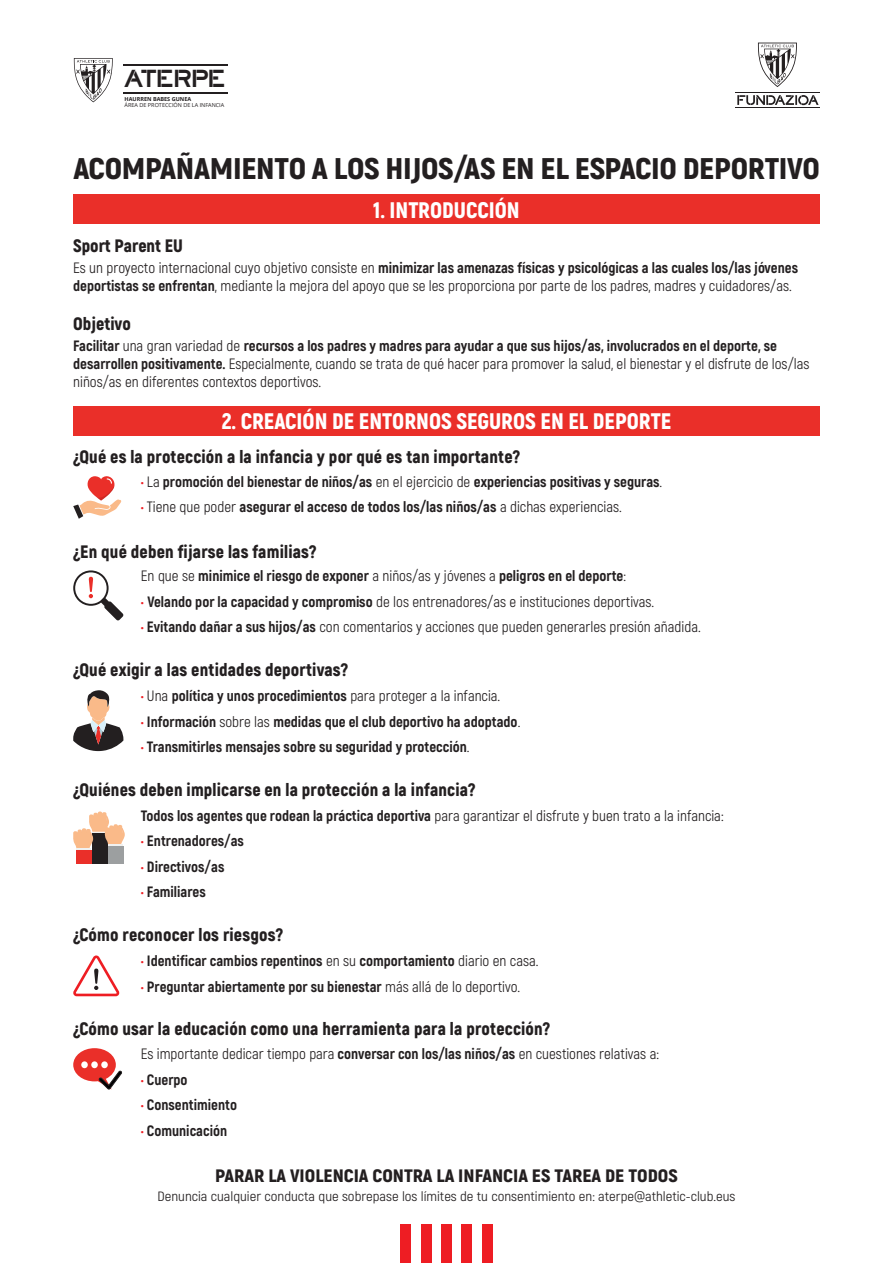
<style>
.page{position:relative;width:893px;height:1263px;background:#fff}
.page>*{position:absolute;margin:0;border:0;box-sizing:border-box;transform-origin:0 0}
.t1{font:900 29.85px "Akrobat";letter-spacing:-.01em;color:#231f20;scale:1.09 1}
.t2{font:800 22.95px "Fundazioa font CAPS";letter-spacing:-.12em;color:#231f20}
.t3{font:900 22.5px "Akrobat";color:#fff}
.t4{font:900 18px "Akrobat";letter-spacing:.01em;color:#231f20}
.t5{font:900 18px "Akrobat";letter-spacing:.01em;color:#231f20;scale:1.09 1}
.t6{font:15px/18px "Akrobat";color:#231f20}
.t7{font:800 15px/25.5px "Akrobat";color:#231f20}
.t8{font:13.5px "Akrobat";color:#231f20;scale:1.09 1}
.t9{font:5.55px "Open Sans";color:#231f20}
.t10{font:700 5.55px "Open Sans";color:#231f20}
.s1{font-weight:800}
.s2{font-weight:900;color:#ee1d23}
.s3{font-weight:400}
</style>
<div class="page">
<svg style="left:737px;top:95px;width:82px;height:10px"></svg>
<hr style="left:735px;top:92px;width:84px;height:1px;background:#231f20">
<hr style="left:735px;top:107px;width:84px;height:1px;background:#231f20">
<svg style="left:758px;top:43px;width:39px;height:44px"></svg>
<svg style="left:74px;top:58px;width:39px;height:44px"></svg>
<hr style="left:123px;top:64px;width:104px;height:2px;background:#231f20">
<hr style="left:123px;top:92px;width:104px;height:1px;background:#231f20">
<svg style="left:73px;top:476px;width:49px;height:43px"></svg>
<svg style="left:73px;top:1048px;width:49px;height:41px"></svg>
<div style="left:73px;top:194px;width:747px;height:30px;background:#ea2f29"></div>
<div style="left:73px;top:406px;width:747px;height:30px;background:#ea2f29"></div>
<svg style="left:73px;top:570px;width:50px;height:50px"></svg>
<div style="left:92px;top:833px;width:16px;height:31px;background:#231f20"></div>
<div style="left:76px;top:850px;width:16px;height:13px;background:#ea2f29"></div>
<svg style="left:73px;top:811px;width:52px;height:39px"></svg>
<div style="left:108px;top:846px;width:16px;height:17px;background:#9c9fa0"></div>
<svg style="left:73px;top:690px;width:50px;height:61px"></svg>
<svg style="left:73px;top:955px;width:46px;height:41px"></svg>
<div style="left:401px;top:1224px;width:10px;height:39px;background:#ee1d23"></div>
<div style="left:421px;top:1224px;width:10px;height:39px;background:#ee1d23"></div>
<div style="left:441px;top:1224px;width:11px;height:39px;background:#ee1d23"></div>
<div style="left:462px;top:1224px;width:10px;height:39px;background:#ee1d23"></div>
<div style="left:482px;top:1224px;width:10px;height:39px;background:#ee1d23"></div>
<h2 class="t2" style="left:124px;top:63px;width:104px">ATERPE</h2>
<p class="t10" style="left:125px;top:95px;width:68px">HAURREN BABES GUNEA</p>
<p class="t9" style="left:125px;top:101px;width:101px">ÁREA DE PROTECCIÓN DE LA INFANCIA</p>
<h1 class="t1" style="left:73px;top:149px;width:686px">ACOMPAÑAMIENTO A LOS HIJOS/AS EN EL ESPACIO DEPORTIVO</h1>
<h3 class="t3" style="left:373px;top:195px;width:148px">1. INTRODUCCIÓN</h3>
<p class="t4" style="left:73px;top:234px;width:111px">Sport Parent EU</p>
<p class="t6" style="left:73px;top:258px;width:726px">Es un proyecto internacional cuyo objetivo consiste en <span class="s1">minimizar las amenazas físicas y psicológicas a las cuales los/las jóvenes deportistas se enfrentan</span>, mediante la mejora del apoyo que se les proporciona por parte de los padres, madres y cuidadores/as.</p>
<p class="t4" style="left:73px;top:312px;width:59px">Objetivo</p>
<p class="t6" style="left:73px;top:336px;width:738px"><span class="s1">Facilitar</span> una gran variedad de <span class="s1">recursos a los padres y madres para ayudar a que sus hijos/as, involucrados en el deporte, se desarrollen positivamente.</span> Especialmente, cuando se trata de qué hacer para promover la salud, el bienestar y el disfrute de los/las niños/as en diferentes contextos deportivos.</p>
<h3 class="t3" style="left:222px;top:406px;width:451px">2. CREACIÓN DE ENTORNOS SEGUROS EN EL DEPORTE</h3>
<p class="t4" style="left:73px;top:445px;width:448px">¿Qué es la protección a la infancia y por qué es tan importante?</p>
<p class="t7" style="left:141px;top:469px;width:523px"><span class="s2">·</span> <span class="s3">La</span> promoción del bienestar de niños/as <span class="s3">en el ejercicio de</span> experiencias positivas y seguras<span class="s3">. </span><span class="s2">·</span> <span class="s3">Tiene que poder</span> asegurar el acceso de todos los/las niños/as <span class="s3">a dichas experiencias.</span></p>
<p class="t4" style="left:73px;top:540px;width:245px">¿En qué deben fijarse las familias?</p>
<p class="t6" style="left:141px;top:563px;width:561px;line-height:25.5px">En que se <span class="s1">minimice el riesgo de exponer</span> a niños/as y jóvenes a <span class="s1">peligros en el deporte</span>:<br><span class="s2">·</span> <span class="s1">Velando por la capacidad y compromiso</span> de los entrenadores/as e instituciones deportivas.<br><span class="s2">·</span> <span class="s1">Evitando dañar a sus hijos/as</span> con comentarios y acciones que pueden generarles presión añadida.</p>
<p class="t4" style="left:73px;top:658px;width:277px">¿Qué exigir a las entidades deportivas?</p>
<p class="t7" style="left:141px;top:683px;width:381px"><span class="s2">·</span> <span class="s3">Una</span> política y unos procedimientos <span class="s3">para proteger a la infancia.<br></span><span class="s2">·</span> Información <span class="s3">sobre las</span> medidas que el club deportivo ha adoptado<span class="s3">. </span><span class="s2">·</span> Transmitirles mensajes sobre su seguridad y protección<span class="s3">.</span></p>
<p class="t4" style="left:73px;top:778px;width:404px">¿Quiénes deben implicarse en la protección a la infancia?</p>
<p class="t7" style="left:141px;top:803px;width:584px">Todos los agentes que rodean la práctica deportiva <span class="s3">para garantizar el disfrute y buen trato a la infancia: </span><span class="s2">·</span> Entrenadores/as<br><span class="s2">·</span> Directivos/as<br><span class="s2">·</span> Familiares</p>
<p class="t4" style="left:73px;top:923px;width:211px">¿Cómo reconocer los riesgos?</p>
<p class="t7" style="left:141px;top:948px;width:399px"><span class="s2">·</span> Identificar cambios repentinos <span class="s3">en su</span> comportamiento <span class="s3">diario en casa. </span><span class="s2">·</span> Preguntar abiertamente por su bienestar <span class="s3">más allá de lo deportivo.</span></p>
<p class="t4" style="left:73px;top:1017px;width:479px">¿Cómo usar la educación como una herramienta para la protección?</p>
<p class="t7" style="left:141px;top:1041px;width:520px"><span class="s3">Es importante dedicar tiempo para</span> conversar con los/las niños/as <span class="s3">en cuestiones relativas a: </span><span class="s2">·</span> Cuerpo<br><span class="s2">·</span> Consentimiento<br><span class="s2">·</span> Comunicación</p>
<p class="t5" style="left:215px;top:1164px;width:426px">PARAR LA VIOLENCIA CONTRA LA INFANCIA ES TAREA DE TODOS</p>
<p class="t8" style="left:158px;top:1188px;width:532px">Denuncia cualquier conducta que sobrepase los límites de tu consentimiento en: aterpe@athletic-club.eus</p>
</div>
